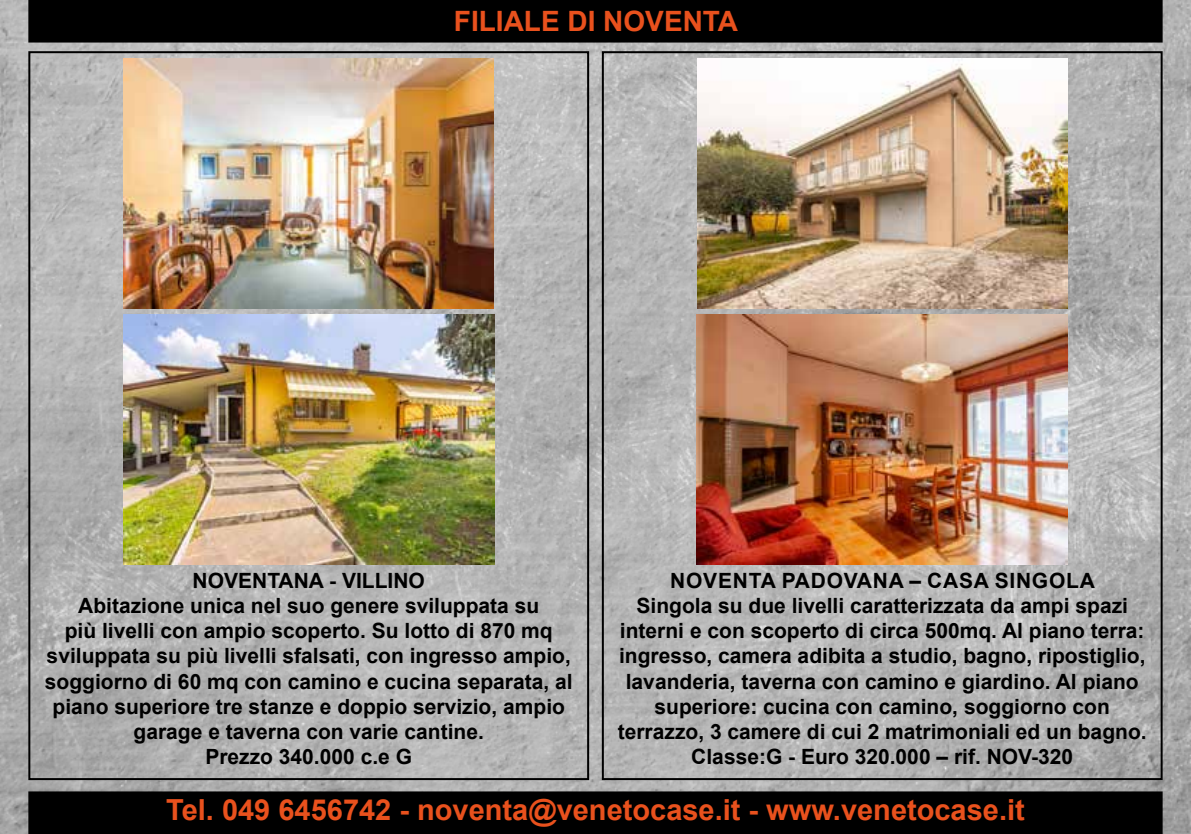
<style>
.page{position:relative;width:1191px;height:834px;background:#fff}
.page>*{position:absolute;margin:0;border:0;box-sizing:border-box;transform-origin:0 0}
.t1{font:700 29px "Arial";color:#e9511d}
.t2{font:700 28px "Arial";color:#e9511d}
.t3{font:700 21px/25.2px "Arial";color:#000;text-align:center}
</style>
<div class="page">
<img style="left:0;top:0;width:1191px;height:833px">
<div style="left:28px;top:791px;width:1134px;height:42px;background:#000"></div>
<div style="left:28px;top:0;width:1134px;height:43px;background:#000"></div>
<img style="left:124px;top:58px;width:370px;height:250px">
<img style="left:123px;top:315px;width:371px;height:249px">
<img style="left:697px;top:58px;width:370px;height:250px">
<img style="left:696px;top:315px;width:371px;height:249px">
<h2 class="t2" style="left:454px;top:2px;width:286px">FILIALE DI NOVENTA</h2>
<p class="t3" style="left:45px;top:568px;width:529px">NOVENTANA - VILLINO<br>Abitazione unica nel suo genere sviluppata su<br>più livelli con ampio scoperto. Su lotto di 870 mq sviluppata su più livelli sfalsati, con ingresso ampio, soggiorno di 60 mq con camino e cucina separata, al piano superiore tre stanze e doppio servizio, ampio garage e taverna con varie cantine.<br>Prezzo 340.000 c.e G</p>
<p class="t3" style="left:618px;top:568px;width:530px">NOVENTA PADOVANA – CASA SINGOLA<br>Singola su due livelli caratterizzata da ampi spazi interni e con scoperto di circa 500mq. Al piano terra: ingresso, camera adibita a studio, bagno, ripostiglio, lavanderia, taverna con camino e giardino. Al piano superiore: cucina con camino, soggiorno con terrazzo, 3 camere di cui 2 matrimoniali ed un bagno.<br>Classe:G - Euro 320.000 – rif. NOV-320</p>
<h1 class="t1" style="left:166px;top:789px;width:860px">Tel. 049 6456742 - noventa@venetocase.it - www.venetocase.it</h1>
</div>
